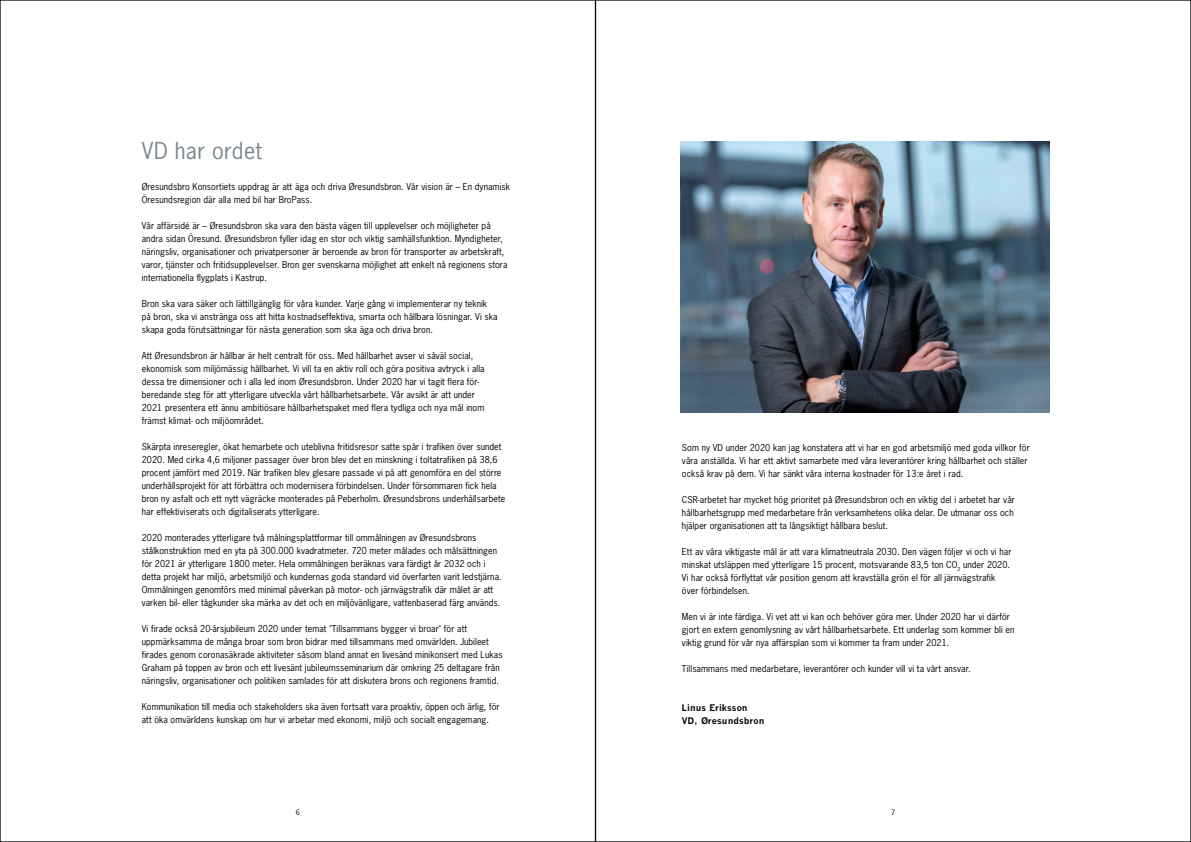
<style>
.page{position:relative;width:1191px;height:842px;background:#fff}
.page>*{position:absolute;margin:0;border:0;box-sizing:border-box;transform-origin:0 0}
.t1{font:22px "News Gothic";letter-spacing:.02em;color:#7c878e}
.t2{font:9px/13px "News Gothic";letter-spacing:.01em;color:#000}
.t3{font:700 9px/13px "M News Gothic";letter-spacing:.01em;color:#000}
.t4{font:7px "News Gothic";color:#000}
</style>
<div class="page">
<img style="left:680px;top:142px;width:369px;height:270px">
<h1 class="t1" style="left:142px;top:137px;width:122px">VD har ordet</h1>
<p class="t2" style="left:142px;top:180px;width:370px">Øresundsbro Konsortiets uppdrag är att äga och driva Øresundsbron. Vår vision är – En dynamisk<br>Öresundsregion där alla med bil har BroPass.</p>
<p class="t2" style="left:142px;top:219px;width:367px">Vår affärsidé är – Øresundsbron ska vara den bästa vägen till upplevelser och möjligheter på andra sidan Öresund. Øresundsbron fyller idag en stor och viktig samhällsfunktion. Myndigheter, näringsliv, organisationer och privatpersoner är beroende av bron för transporter av arbetskraft, varor, tjänster och fritidsupplevelser. Bron ger svenskarna möjlighet att enkelt nå regionens stora internationella flygplats i Kastrup.</p>
<p class="t2" style="left:142px;top:297px;width:357px">Bron ska vara säker och lättillgänglig för våra kunder. Varje gång vi implementerar ny teknik på bron, ska vi anstränga oss att hitta kostnadseffektiva, smarta och hållbara lösningar. Vi ska skapa goda förutsättningar för nästa generation som ska äga och driva bron.</p>
<p class="t2" style="left:142px;top:349px;width:344px">Att Øresundsbron är hållbar är helt centralt för oss. Med hållbarhet avser vi såväl social, ekonomisk som miljömässig hållbarhet. Vi vill ta en aktiv roll och göra positiva avtryck i alla dessa tre dimensioner och i alla led inom Øresundsbron. Under 2020 har vi tagit flera för&shy;beredande steg för att ytterligare utveckla vårt hållbarhetsarbete. Vår avsikt är att under 2021 presentera ett ännu ambitiösare hållbarhetspaket med flera tydliga och nya mål inom främst klimat- och miljöområdet.</p>
<p class="t2" style="left:142px;top:440px;width:365px">Skärpta inreseregler, ökat hemarbete och uteblivna fritidsresor satte spår i trafiken över sundet 2020. Med cirka 4,6 miljoner passager över bron blev det en minskning i toltatrafiken på 38,6 procent jämfört med 2019. När trafiken blev glesare passade vi på att genomföra en del större underhållsprojekt för att förbättra och modernisera förbindelsen. Under försommaren fick hela bron ny asfalt och ett nytt vägräcke monterades på Peberholm. Øresundsbrons underhållsarbete har effektiviserats och digitaliserats ytterligare.</p>
<p class="t2" style="left:142px;top:531px;width:361px">2020 monterades ytterligare två målningsplattformar till ommålningen av Øresundsbrons stålkonstruktion med en yta på 300.000 kvadratmeter. 720 meter målades och målsättningen för 2021 är ytterligare 1800 meter. Hela ommålningen beräknas vara färdigt år 2032 och i detta projekt har miljö, arbetsmiljö och kundernas goda standard vid överfarten varit ledstjärna.<br>Ommålningen genomförs med minimal påverkan på motor- och järnvägstrafik där målet är att varken bil- eller tågkunder ska märka av det och en miljövänligare, vattenbaserad färg används.</p>
<p class="t2" style="left:142px;top:622px;width:362px">Vi firade också 20-årsjubileum 2020 under temat "Tillsammans bygger vi broar" för att uppmärksamma de många broar som bron bidrar med tillsammans med omvärlden. Jubileet firades genom coronasäkrade aktiviteter såsom bland annat en livesänd minikonsert med Lukas Graham på toppen av bron och ett livesänt jubileumsseminarium där omkring 25 deltagare från näringsliv, organisationer och politiken samlades för att diskutera brons och regionens framtid.</p>
<p class="t2" style="left:142px;top:700px;width:359px">Kommunikation till media och stakeholders ska även fortsatt vara proaktiv, öppen och ärlig, för att öka omvärldens kunskap om hur vi arbetar med ekonomi, miljö och socialt engagemang.</p>
<p class="t2" style="left:682px;top:441px;width:349px">Som ny VD under 2020 kan jag konstatera att vi har en god arbetsmiljö med goda villkor för våra anställda. Vi har ett aktivt samarbete med våra leverantörer kring hållbarhet och ställer också krav på dem. Vi har sänkt våra interna kostnader för 13:e året i rad.</p>
<p class="t2" style="left:682px;top:493px;width:334px">CSR-arbetet har mycket hög prioritet på Øresundsbron och en viktig del i arbetet har vår hållbarhetsgrupp med medarbetare från verksamhetens olika delar. De utmanar oss och hjälper organisationen att ta långsiktigt hållbara beslut.</p>
<p class="t2" style="left:682px;top:545px;width:331px">Ett av våra viktigaste mål är att vara klimatneutrala 2030. Den vägen följer vi och vi har minskat utsläppen med ytterligare 15 procent, motsvarande 83,5 ton CO<sub>2</sub> under 2020.<br>Vi har också förflyttat vår position genom att kravställa grön el för all järnvägstrafik över förbindelsen.</p>
<p class="t2" style="left:682px;top:610px;width:334px">Men vi är inte färdiga. Vi vet att vi kan och behöver göra mer. Under 2020 har vi därför gjort en extern genomlysning av vårt hållbarhetsarbete. Ett underlag som kommer bli en viktig grund för vår nya affärsplan som vi kommer ta fram under 2021.</p>
<p class="t2" style="left:682px;top:662px;width:290px">Tillsammans med medarbetare, leverantörer och kunder vill vi ta vårt ansvar.</p>
<p class="t3" style="left:682px;top:701px;width:84px">Linus Eriksson<br>VD, Øresundsbron</p>
<p class="t4" style="left:296px;top:808px;width:6px">6</p>
<p class="t4" style="left:891px;top:808px;width:6px">7</p>
</div>
